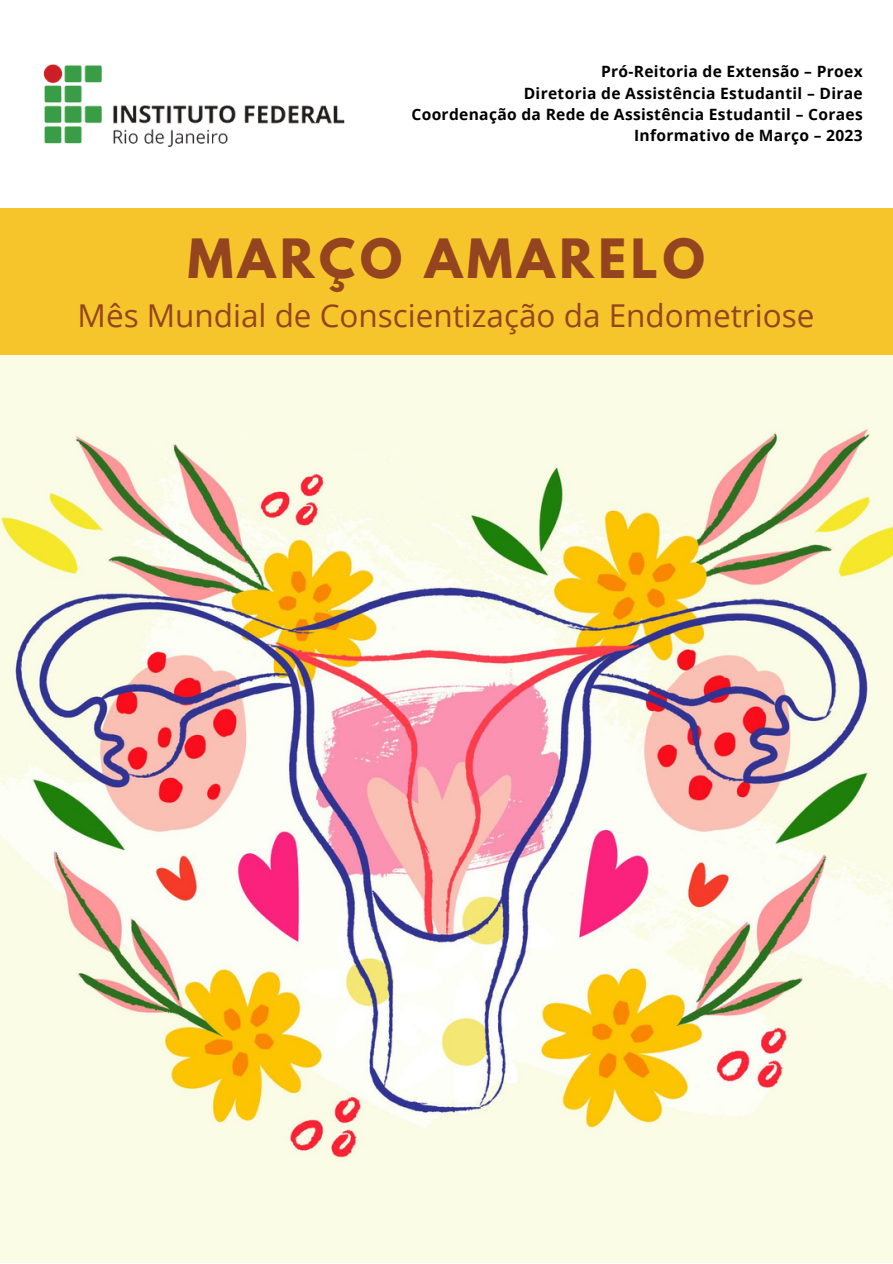
<style>
.page{position:relative;width:893px;height:1264px;background:#fff}
.page>*{position:absolute;margin:0;border:0;box-sizing:border-box;transform-origin:0 0}
.t1{font:700 48px "League Spartan";letter-spacing:.1em;color:#944520}
.t2{font:31.5px "Open Sans";color:#944520}
.t3{font:700 15.6px/21.5px "Open Sans";letter-spacing:.02em;color:#000;text-align:right}
</style>
<div class="page">
<img style="left:43px;top:64px;width:302px;height:83px">
<img style="left:0;top:355px;width:892px;height:907px">
<div style="left:0;top:209px;width:892px;height:146px;background:#f6c52b"></div>
<p class="t3" style="left:411px;top:60px;width:452px">Pró-Reitoria de Extensão – Proex<br>Diretoria de Assistência Estudantil – Dirae<br>Coordenação da Rede de Assistência Estudantil – Coraes Informativo de Março – 2023</p>
<h1 class="t1" style="left:188px;top:235px;width:518px">MARÇO AMARELO</h1>
<h2 class="t2" style="left:78px;top:293px;width:738px">Mês Mundial de Conscientização da Endometriose</h2>
</div>
